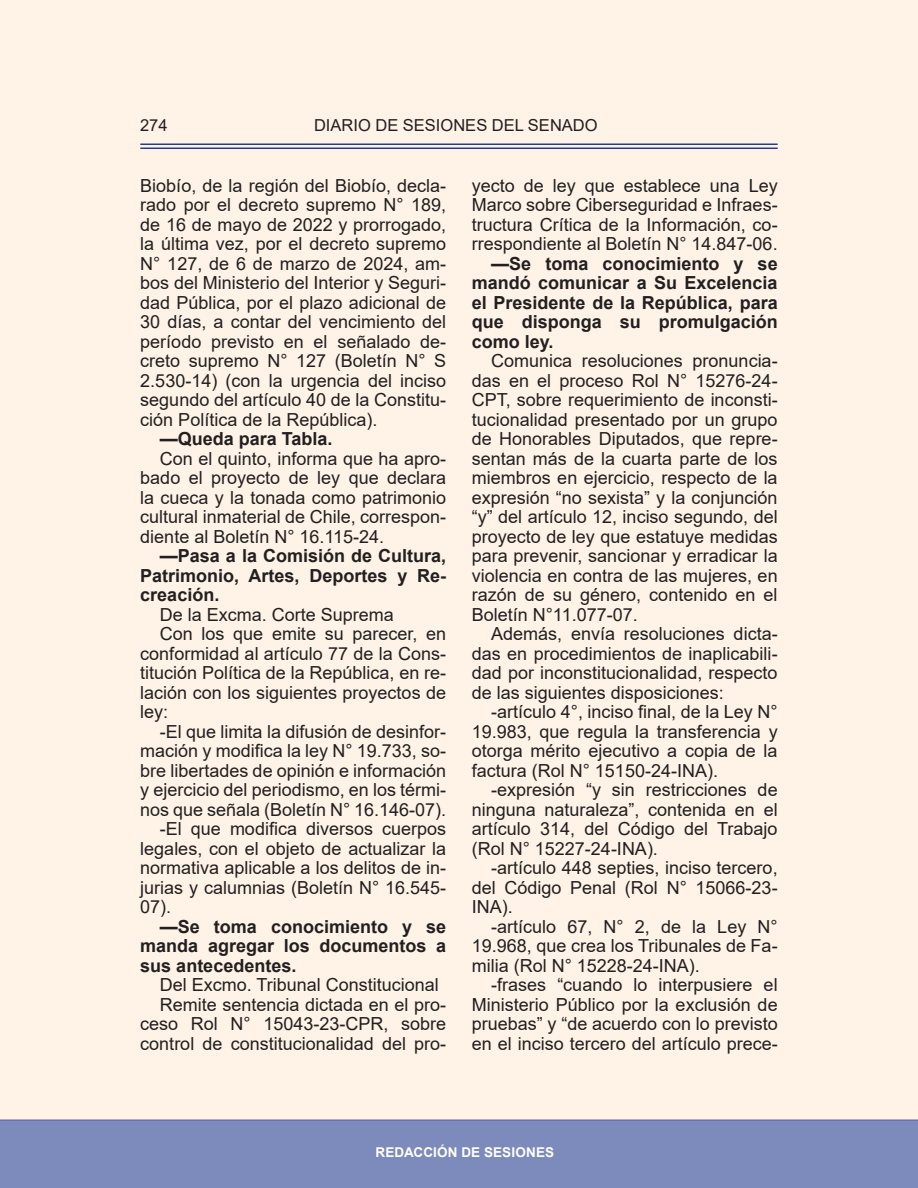
<style>
.page{position:relative;width:918px;height:1188px;background:#fff}
.page>*{position:absolute;margin:0;border:0;box-sizing:border-box;transform-origin:0 0}
.Párrafo_Texto_Sesión{font:18px/19.5px "Arial";color:#231f20;text-align:justify}
.Párrafo_Texto_Sesión-2{font:700 18px/19.5px "Arial";color:#231f20;text-align:justify}
.t1{font:16.5px "Arial";color:#231f20}
.t2{font:700 13.5px "Arial";letter-spacing:.015em;color:#fff}
</style>
<div class="page">
<div style="left:0;top:1119px;width:918px;height:69px;background:#7c8bbb"></div>
<hr style="left:140px;top:148px;width:638px;height:1px;background:#253f8e">
<hr style="left:140px;top:144px;width:638px;height:1px;background:#253f8e">
<p class="t1" style="left:140px;top:114px;width:29px">274</p>
<p class="t1" style="left:314px;top:113px;width:285px">DIARIO DE SESIONES DEL SENADO</p>
<p class="Párrafo_Texto_Sesión" style="left:140px;top:176px;width:307px">Biobío, de la región del Biobío, decla&shy;rado por el decreto supremo N° 189, de 16 de mayo de 2022 y prorrogado, la última vez, por el decreto supremo N° 127, de 6 de marzo de 2024, am&shy;bos del Ministerio del Interior y Seguri&shy;dad Pública, por el plazo adicional de 30 días, a contar del vencimiento del período previsto en el señalado de&shy;creto supremo N° 127 (Boletín N° S 2.530-14) (con la urgencia del inciso segundo del artículo 40 de la Constitu&shy;ción Política de la República).</p>
<p class="Párrafo_Texto_Sesión-2" style="left:160px;top:429px;width:174px">—Queda para Tabla.</p>
<p class="Párrafo_Texto_Sesión" style="left:140px;top:449px;width:307px;text-indent:20px">Con el quinto, informa que ha apro&shy;bado el proyecto de ley que declara la cueca y la tonada como patrimonio cultural inmaterial de Chile, correspon&shy;diente al Boletín N° 16.115-24.</p>
<p class="Párrafo_Texto_Sesión-2" style="left:140px;top:546px;width:307px;text-indent:20px">—Pasa a la Comisión de Cultura, Patrimonio, Artes, Deportes y Re&shy;creación.</p>
<p class="Párrafo_Texto_Sesión" style="left:160px;top:605px;width:236px">De la Excma. Corte Suprema</p>
<p class="Párrafo_Texto_Sesión" style="left:140px;top:624px;width:307px;text-indent:20px">Con los que emite su parecer, en conformidad al artículo 77 de la Cons&shy;titución Política de la República, en re&shy;lación con los siguientes proyectos de ley:</p>
<p class="Párrafo_Texto_Sesión" style="left:140px;top:722px;width:307px;text-indent:20px">-El que limita la difusión de desinfor&shy;mación y modifica la ley N° 19.733, so&shy;bre libertades de opinión e información y ejercicio del periodismo, en los térmi&shy;nos que señala (Boletín N° 16.146-07).</p>
<p class="Párrafo_Texto_Sesión" style="left:140px;top:819px;width:307px;text-indent:20px">-El que modifica diversos cuerpos legales, con el objeto de actualizar la normativa aplicable a los delitos de in&shy;jurias y calumnias (Boletín N° 16.545- 07).</p>
<p class="Párrafo_Texto_Sesión-2" style="left:140px;top:917px;width:307px;text-indent:20px">—Se toma conocimiento y se manda agregar los documentos a sus antecedentes.</p>
<p class="Párrafo_Texto_Sesión" style="left:160px;top:975px;width:281px">Del Excmo. Tribunal Constitucional</p>
<p class="Párrafo_Texto_Sesión" style="left:140px;top:995px;width:307px;text-indent:20px">Remite sentencia dictada en el pro&shy;ceso Rol N° 15043-23-CPR, sobre control de constitucionalidad del pro-</p>
<p class="Párrafo_Texto_Sesión" style="left:472px;top:176px;width:307px">yecto de ley que establece una Ley Marco sobre Ciberseguridad e Infraes&shy;tructura Crítica de la Información, co&shy;rrespondiente al Boletín N° 14.847-06.</p>
<p class="Párrafo_Texto_Sesión-2" style="left:472px;top:254px;width:307px;text-indent:20px">—Se toma conocimiento y se mandó comunicar a Su Excelencia el Presidente de la República, para que disponga su promulgación como ley.</p>
<p class="Párrafo_Texto_Sesión" style="left:472px;top:351px;width:307px;text-indent:20px">Comunica resoluciones pronuncia&shy;das en el proceso Rol N° 15276-24- CPT, sobre requerimiento de inconsti&shy;tucionalidad presentado por un grupo de Honorables Diputados, que repre&shy;sentan más de la cuarta parte de los miembros en ejercicio, respecto de la expresión “no sexista” y la conjunción “y” del artículo 12, inciso segundo, del proyecto de ley que estatuye medidas para prevenir, sancionar y erradicar la violencia en contra de las mujeres, en razón de su género, contenido en el Boletín N°11.077-07.</p>
<p class="Párrafo_Texto_Sesión" style="left:472px;top:624px;width:307px;text-indent:20px">Además, envía resoluciones dicta&shy;das en procedimientos de inaplicabili&shy;dad por inconstitucionalidad, respecto de las siguientes disposiciones:</p>
<p class="Párrafo_Texto_Sesión" style="left:472px;top:702px;width:307px;text-indent:20px">-artículo 4°, inciso final, de la Ley N° 19.983, que regula la transferencia y otorga mérito ejecutivo a copia de la factura (Rol N° 15150-24-INA).</p>
<p class="Párrafo_Texto_Sesión" style="left:472px;top:780px;width:307px;text-indent:20px">-expresión “y sin restricciones de ninguna naturaleza”, contenida en el artículo 314, del Código del Trabajo (Rol N° 15227-24-INA).</p>
<p class="Párrafo_Texto_Sesión" style="left:472px;top:858px;width:307px;text-indent:20px">-artículo 448 septies, inciso tercero, del Código Penal (Rol N° 15066-23- INA).</p>
<p class="Párrafo_Texto_Sesión" style="left:472px;top:917px;width:307px;text-indent:20px">-artículo 67, N° 2, de la Ley N° 19.968, que crea los Tribunales de Fa&shy;milia (Rol N° 15228-24-INA).</p>
<p class="Párrafo_Texto_Sesión" style="left:472px;top:975px;width:307px;text-indent:20px">-frases “cuando lo interpusiere el Ministerio Público por la exclusión de pruebas” y “de acuerdo con lo previsto en el inciso tercero del artículo prece-</p>
<p class="t2" style="left:375px;top:1143px;width:180px">REDACCIÓN DE SESIONES</p>
</div>
